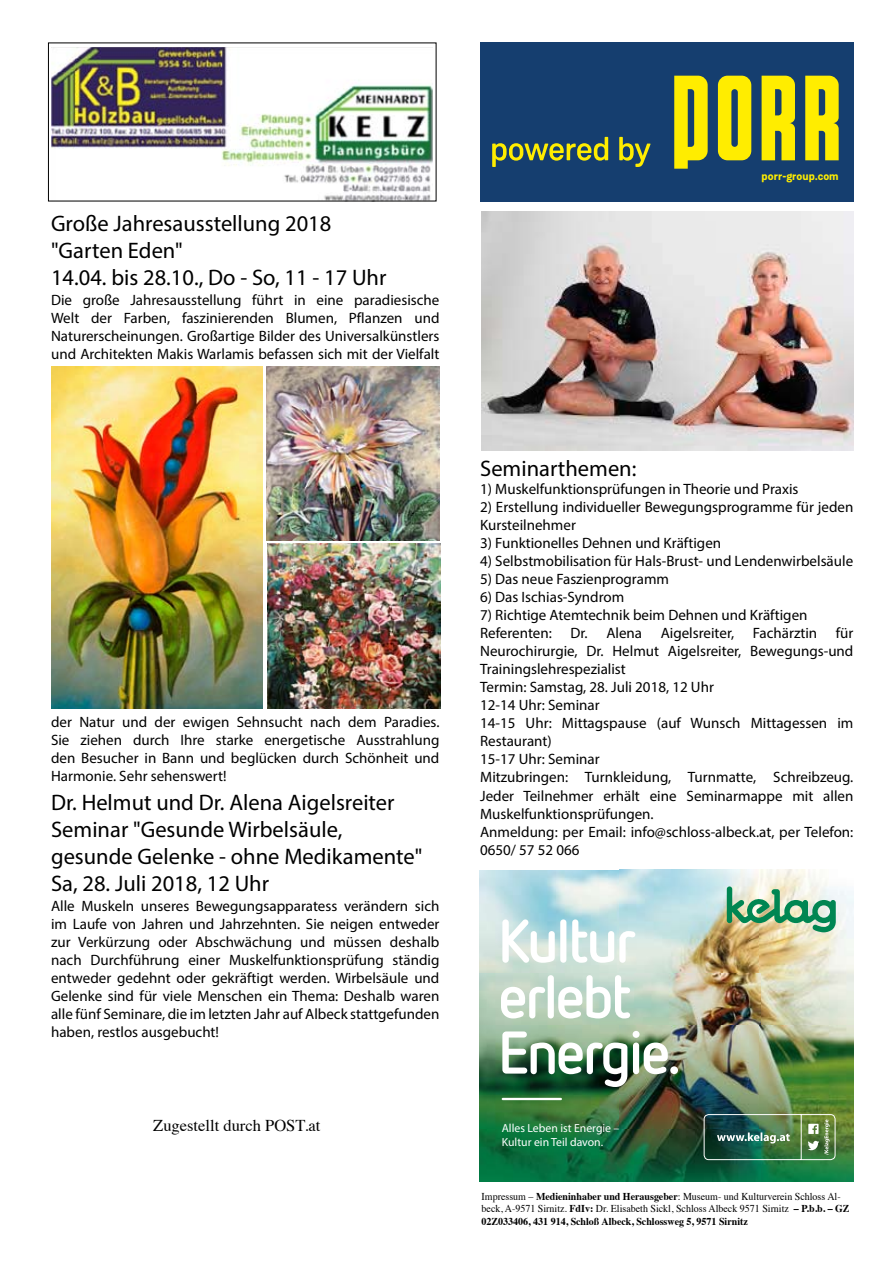
<style>
.page{position:relative;width:896px;height:1272px;background:#fff}
.page>*{position:absolute;margin:0;border:0;box-sizing:border-box;transform-origin:0 0}
.t1{font:700 60.15px/55.7px "Netto OT";letter-spacing:-.04em;color:#fff}
.t2{font:300 60.15px "Netto OT";color:#fff}
.t3{font:22.5px/27px "Myriad Pro";color:#000}
.t4{font:16.5px "Times";color:#000}
.t5{font:15px/18px "Myriad Pro";color:#000;text-align:justify}
.t6{font:11.7px/14.1px "Myriad Pro";color:#fff}
.t7{font:700 11.25px "Weissenhof Grotesk";color:#ffed00}
.t8{font:10.5px/12.6px "Times";color:#000;scale:.95 1}
.s1{font-weight:700}
</style>
<div class="page">
<img style="left:51px;top:47px;width:381px;height:155px">
<div style="left:479px;top:43px;width:374px;height:159px;background:#153e6f"></div>
<svg style="left:674px;top:76px;width:164px;height:93px"></svg>
<svg style="left:492px;top:137px;width:116px;height:30px"></svg>
<svg style="left:619px;top:137px;width:31px;height:30px"></svg>
<img style="left:479px;top:869px;width:374px;height:312px">
<svg style="left:726px;top:886px;width:109px;height:46px;background:#96c19d"></svg>
<img style="left:702px;top:1113px;width:133px;height:47px">
<img style="left:267px;top:543px;width:173px;height:165px">
<img style="left:266px;top:366px;width:173px;height:174px">
<img style="left:481px;top:212px;width:372px;height:239px">
<img style="left:51px;top:367px;width:211px;height:341px">
<h2 class="t3" style="left:51px;top:209px;width:337px">Große Jahresausstellung 2018 "Garten Eden"<br>14.04. bis 28.10., Do - So, 11 - 17 Uhr</h2>
<p class="t5" style="left:51px;top:291px;width:390px">Die große Jahresausstellung führt in eine paradiesische Welt der Farben, faszinierenden Blumen, Pflanzen und Naturerscheinungen. Großartige Bilder des Universalkünstlers und Architekten Makis Warlamis befassen sich mit der Vielfalt</p>
<p class="t5" style="left:51px;top:712px;width:389px">der Natur und der ewigen Sehnsucht nach dem Paradies.<br>Sie ziehen durch Ihre starke energetische Ausstrahlung den Besucher in Bann und beglücken durch Schönheit und Harmonie. Sehr sehenswert!</p>
<h2 class="t3" style="left:51px;top:788px;width:372px">Dr. Helmut und Dr. Alena Aigelsreiter<br>Seminar "Gesunde Wirbelsäule, gesunde Gelenke - ohne Medikamente"<br>Sa, 28. Juli 2018, 12 Uhr</h2>
<p class="t5" style="left:51px;top:896px;width:390px">Alle Muskeln unseres Bewegungsapparatess verändern sich im Laufe von Jahren und Jahrzehnten. Sie neigen entweder zur Verkürzung oder Abschwächung und müssen deshalb nach Durchführung einer Muskelfunktionsprüfung ständig entweder gedehnt oder gekräftigt werden. Wirbelsäule und Gelenke sind für viele Menschen ein Thema: Deshalb waren alle fünf Seminare, die im letzten Jahr auf Albeck stattgefunden haben, restlos ausgebucht!</p>
<p class="t4" style="left:153px;top:1110px;width:168px">Zugestellt durch POST.at</p>
<p class="t7" style="left:761px;top:169px;width:78px">porr-group.com</p>
<h2 class="t3" style="left:480px;top:455px;width:158px">Seminarthemen:</h2>
<p class="t5" style="left:480px;top:480px;width:320px">1) Muskelfunktionsprüfungen in Theorie und Praxis</p>
<p class="t5" style="left:480px;top:498px;width:374px">2) Erstellung individueller Bewegungsprogramme für jeden<br>Kursteilnehmer</p>
<p class="t5" style="left:480px;top:534px;width:242px">3) Funktionelles Dehnen und Kräftigen</p>
<p class="t5" style="left:480px;top:552px;width:374px">4) Selbstmobilisation für Hals-Brust- und Lendenwirbelsäule</p>
<p class="t5" style="left:480px;top:570px;width:190px">5) Das neue Faszienprogramm</p>
<p class="t5" style="left:480px;top:588px;width:145px">6) Das Ischias-Syndrom</p>
<p class="t5" style="left:480px;top:606px;width:374px;text-align:left">7) Richtige Atemtechnik beim Dehnen und Kräftigen Referenten: Dr. Alena Aigelsreiter, Fachärztin für Neurochirurgie, Dr. Helmut Aigelsreiter, Bewegungs-und Trainingslehrespezialist<br>Termin: Samstag, 28. Juli 2018, 12 Uhr<br>12-14 Uhr: Seminar<br>14-15 Uhr: Mittagspause (auf Wunsch Mittagessen im Restaurant)<br>15-17 Uhr: Seminar<br>Mitzubringen: Turnkleidung, Turnmatte, Schreibzeug.<br>Jeder Teilnehmer erhält eine Seminarmappe mit allen Muskelfunktionsprüfungen.<br>Anmeldung: per Email: info@schloss-albeck.at, per Telefon:<br>0650/ 57 52 066</p>
<h1 class="t1" style="left:498px;top:911px;width:183px">Kultur erlebt<br>Energie.</h1>
<h1 class="t2" style="left:490px;top:1108px;width:20px;rotate:-90deg">|</h1>
<p class="t6" style="left:501px;top:1120px;width:119px">Alles Leben ist Energie –<br>Kultur ein Teil davon.</p>
<p class="t8" style="left:481px;top:1188px;width:388px">Impressum – <span class="s1">Medieninhaber und Herausgeber</span>: Museum- und Kulturverein Schloss Al&shy;beck, A-9571 Sirnitz. <span class="s1">FdIv:</span> Dr. Elisabeth Sickl, Schloss Albeck 9571 Sirnitz <span class="s1">– P.b.b. – GZ<br>02Z033406, 431 914, Schloß Albeck, Schlossweg 5, 9571 Sirnitz</span></p>
</div>
